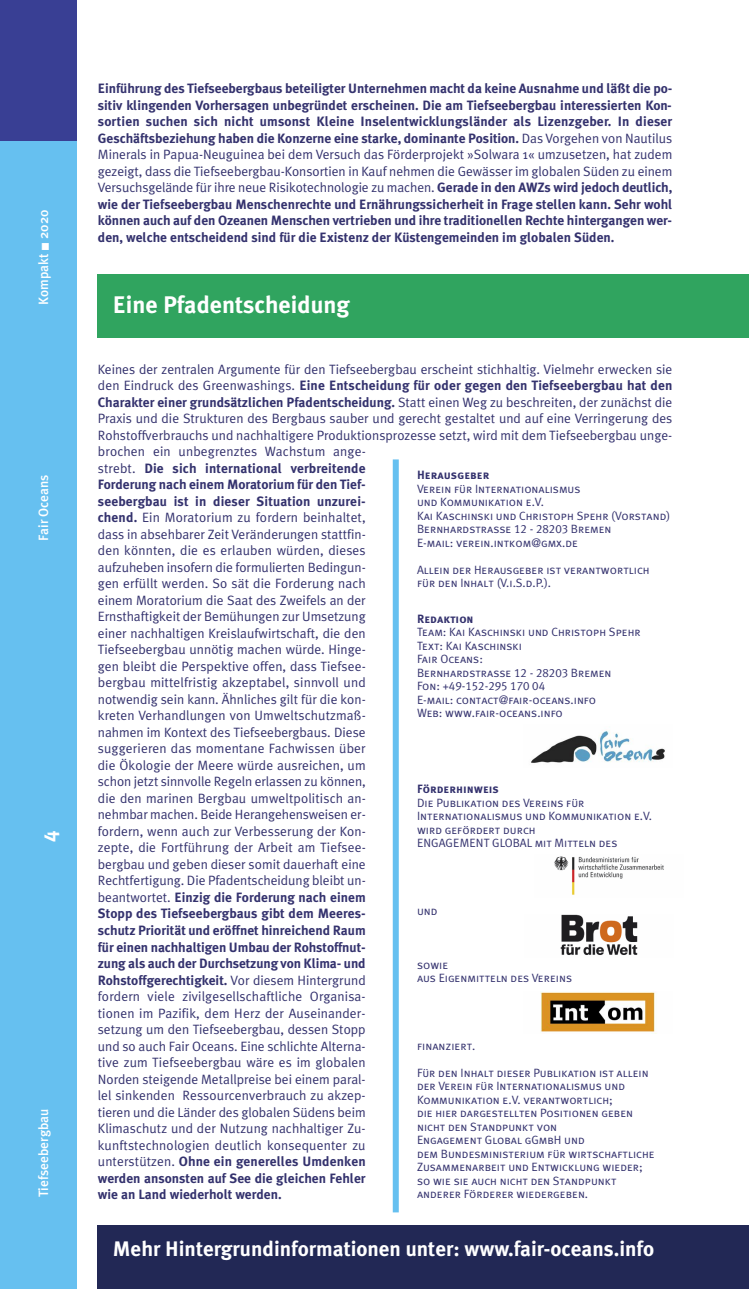
<style>
.page{position:relative;width:749px;height:1289px;background:#fff}
.page>*{position:absolute;margin:0;border:0;box-sizing:border-box;transform-origin:0 0}
.t1{font:700 24px "Meta Plus";color:#fff}
.t2{font:700 21px "Meta Plus";color:#fff}
.t3{font:13.5px/16.5px "Meta Plus Normal";color:#34326e;text-align:justify}
.t4{font:700 13.5px/16.5px "Meta Plus";color:#34326e;text-align:justify}
.t5{font:500 13.5px "Meta Plus";color:#fff}
.t6{font:12px/13.5px "Meta Plus Normal Caps";color:#34326e}
.t7{font:12px "Meta Plus Bold Caps";color:#34326e}
.s1{font-family:"Meta Plus Normal";font-weight:400}
.s2{font-family:"Meta Plus";font-weight:700}
</style>
<div class="page">
<div style="left:0;top:0;width:77px;height:1288px;background:#66c0f0"></div>
<img style="left:540px;top:991px;width:116px;height:41px">
<img style="left:531px;top:730px;width:134px;height:33px">
<img style="left:554px;top:856px;width:110px;height:39px">
<img style="left:560px;top:914px;width:78px;height:41px">
<div style="left:0;top:0;width:77px;height:140px;background:#393f94"></div>
<div style="left:98px;top:274px;width:650px;height:64px;background:#30a45f"></div>
<div style="left:392px;top:459px;width:6px;height:753px;background:#66c0f0"></div>
<div style="left:98px;top:1225px;width:650px;height:63px;background:#222855"></div>
<p class="t5" style="left:36px;top:305px;width:97px;rotate:-90deg">Kompakt ■ 2020</p>
<p class="t5" style="left:36px;top:540px;width:68px;rotate:-90deg">Fair Oceans</p>
<h2 class="t2" style="left:36px;top:841px;width:13px;rotate:-90deg">4</h2>
<p class="t5" style="left:36px;top:1197px;width:90px;rotate:-90deg">Tiefseebergbau</p>
<p class="t4" style="left:98px;top:80px;width:576px">Einführung des Tiefseebergbaus beteiligter Unternehmen macht da keine Ausnahme und läßt die po&shy;sitiv klingenden Vorhersagen unbegründet erscheinen. Die am Tiefseebergbau interessierten Kon&shy;sortien suchen sich nicht umsonst Kleine Inselentwicklungsländer als Lizenzgeber. In dieser Geschäftsbeziehung haben die Konzerne eine starke, dominante Position. <span class="s1">Das Vorgehen von Nautilus</span></p>
<p class="t3" style="left:98px;top:146px;width:576px">Minerals in Papua-Neuguinea bei dem Versuch das Förderprojekt »Solwara 1« umzusetzen, hat zudem gezeigt, dass die Tiefseebergbau-Konsortien in Kauf nehmen die Gewässer im globalen Süden zu einem Versuchsgelände für ihre neue Risikotechnologie zu machen. <span class="s2">Gerade in den AWZs wird jedoch deutlich,</span></p>
<p class="t4" style="left:98px;top:196px;width:576px">wie der Tiefseebergbau Menschenrechte und Ernährungssicherheit in Frage stellen kann. Sehr wohl können auch auf den Ozeanen Menschen vertrieben und ihre traditionellen Rechte hintergangen wer&shy;den, welche entscheidend sind für die Existenz der Küstengemeinden im globalen Süden.</p>
<h1 class="t1" style="left:113px;top:290px;width:238px">Eine Pfadentscheidung</h1>
<p class="t3" style="left:98px;top:361px;width:576px">Keines der zentralen Argumente für den Tiefseebergbau erscheint stichhaltig. Vielmehr erwecken sie</p>
<p class="t4" style="left:98px;top:377px;width:576px"><span class="s1">den Eindruck des Greenwashings.</span> Eine Entscheidung für oder gegen den Tiefseebergbau hat den<br>Charakter einer grundsätzlichen Pfadentscheidung. <span class="s1">Statt einen Weg zu beschreiten, der zunächst die</span></p>
<p class="t3" style="left:98px;top:410px;width:576px">Praxis und die Strukturen des Bergbaus sauber und gerecht gestaltet und auf eine Verringerung des Rohstoffverbrauchs und nachhaltigere Produktionsprozesse setzt, wird mit dem Tiefseebergbau unge&shy;brochen ein unbegrenztes Wachstum ange-</p>
<p class="t4" style="left:98px;top:460px;width:269px"><span class="s1">strebt.</span> Die sich international verbreitende Forderung nach einem Moratorium für den Tief&shy;seebergbau ist in dieser Situation unzurei-</p>
<p class="t3" style="left:98px;top:509px;width:269px"><span class="s2">chend.</span> Ein Moratorium zu fordern beinhaltet, dass in absehbarer Zeit Veränderungen stattfin&shy;den könnten, die es erlauben würden, dieses aufzuheben insofern die formulierten Bedingun&shy;gen erfüllt werden. So sät die Forderung nach einem Moratorium die Saat des Zweifels an der Ernsthaftigkeit der Bemühungen zur Umsetzung einer nachhaltigen Kreislaufwirtschaft, die den Tiefseebergbau unnötig machen würde. Hinge&shy;gen bleibt die Perspektive offen, dass Tiefsee&shy;bergbau mittelfristig akzeptabel, sinnvoll und notwendig sein kann. Ähnliches gilt für die kon&shy;kreten Verhandlungen von Umweltschutzmaß&shy;nahmen im Kontext des Tiefseebergbaus. Diese suggerieren das momentane Fachwissen über die Ökologie der Meere würde ausreichen, um schon jetzt sinnvolle Regeln erlassen zu können, die den marinen Bergbau umweltpolitisch an&shy;nehmbar machen. Beide Herangehensweisen er&shy;fordern, wenn auch zur Verbesserung der Kon&shy;zepte, die Fortführung der Arbeit am Tiefsee&shy;bergbau und geben dieser somit dauerhaft eine Rechtfertigung. Die Pfadentscheidung bleibt un-</p>
<p class="t4" style="left:98px;top:889px;width:269px"><span class="s1">beantwortet.</span> Einzig die Forderung nach einem Stopp des Tiefseebergbaus gibt dem Meeres&shy;schutz Priorität und eröffnet hinreichend Raum für einen nachhaltigen Umbau der Rohstoffnut&shy;zung als auch der Durchsetzung von Klima- und Rohstoffgerechtigkeit. <span class="s1">Vor diesem Hintergrund</span></p>
<p class="t3" style="left:98px;top:988px;width:269px">fordern viele zivilgesellschaftliche Organisa&shy;tionen im Pazifik, dem Herz der Auseinander&shy;setzung um den Tiefseebergbau, dessen Stopp und so auch Fair Oceans. Eine schlichte Alterna&shy;tive zum Tiefseebergbau wäre es im globalen Norden steigende Metallpreise bei einem paral&shy;lel sinkenden Ressourcenverbrauch zu akzep&shy;tieren und die Länder des globalen Südens beim Klimaschutz und der Nutzung nachhaltiger Zu&shy;kunftstechnologien deutlich konsequenter zu</p>
<p class="t4" style="left:98px;top:1153px;width:269px"><span class="s1">unterstützen.</span> Ohne ein generelles Umdenken werden ansonsten auf See die gleichen Fehler wie an Land wiederholt werden.</p>
<p class="t7" style="left:417px;top:468px;width:74px">Herausgeber</p>
<p class="t6" style="left:417px;top:481px;width:255px">Verein für Internationalismus<br>und Kommunikation e.V.<br>Kai Kaschinski und Christoph Spehr (Vorstand)<br>Bernhardstraße 12 - 28203 Bremen<br>E-mail: verein.intkom@gmx.de</p>
<p class="t6" style="left:417px;top:562px;width:234px">Allein der Herausgeber ist verantwortlich für den Inhalt (V.i.S.d.P.).</p>
<p class="t7" style="left:417px;top:611px;width:58px">Redaktion</p>
<p class="t6" style="left:417px;top:625px;width:225px">Team: Kai Kaschinski und Christoph Spehr<br>Text: Kai Kaschinski<br>Fair Oceans:<br>Bernhardstraße 12 - 28203 Bremen<br>Fon: +49-152-295 170 04<br>E-mail: contact@fair-oceans.info<br>Web: www.fair-oceans.info</p>
<p class="t7" style="left:417px;top:782px;width:83px">Förderhinweis</p>
<p class="t6" style="left:417px;top:795px;width:236px">Die Publikation des Vereins für Internationalismus und Kommunikation e.V. wird gefördert durch<br>ENGAGEMENT GLOBAL mit Mitteln des</p>
<p class="t6" style="left:417px;top:903px;width:22px">und</p>
<p class="t6" style="left:417px;top:957px;width:156px">sowie<br>aus Eigenmitteln des Vereins</p>
<p class="t6" style="left:417px;top:1038px;width:60px">finanziert.</p>
<p class="t6" style="left:417px;top:1065px;width:239px">Für den Inhalt dieser Publikation ist allein der Verein für Internationalismus und Kommunikation e.V. verantwortlich;<br>die hier dargestellten Positionen geben nicht den Standpunkt von<br>Engagement Global gGmbH und<br>dem Bundesministerium für wirtschaftliche Zusammenarbeit und Entwicklung wieder; so wie sie auch nicht den Standpunkt anderer Förderer wiedergeben.</p>
<h2 class="t2" style="left:113px;top:1236px;width:542px">Mehr Hintergrundinformationen unter: www.fair-oceans.info</h2>
</div>
